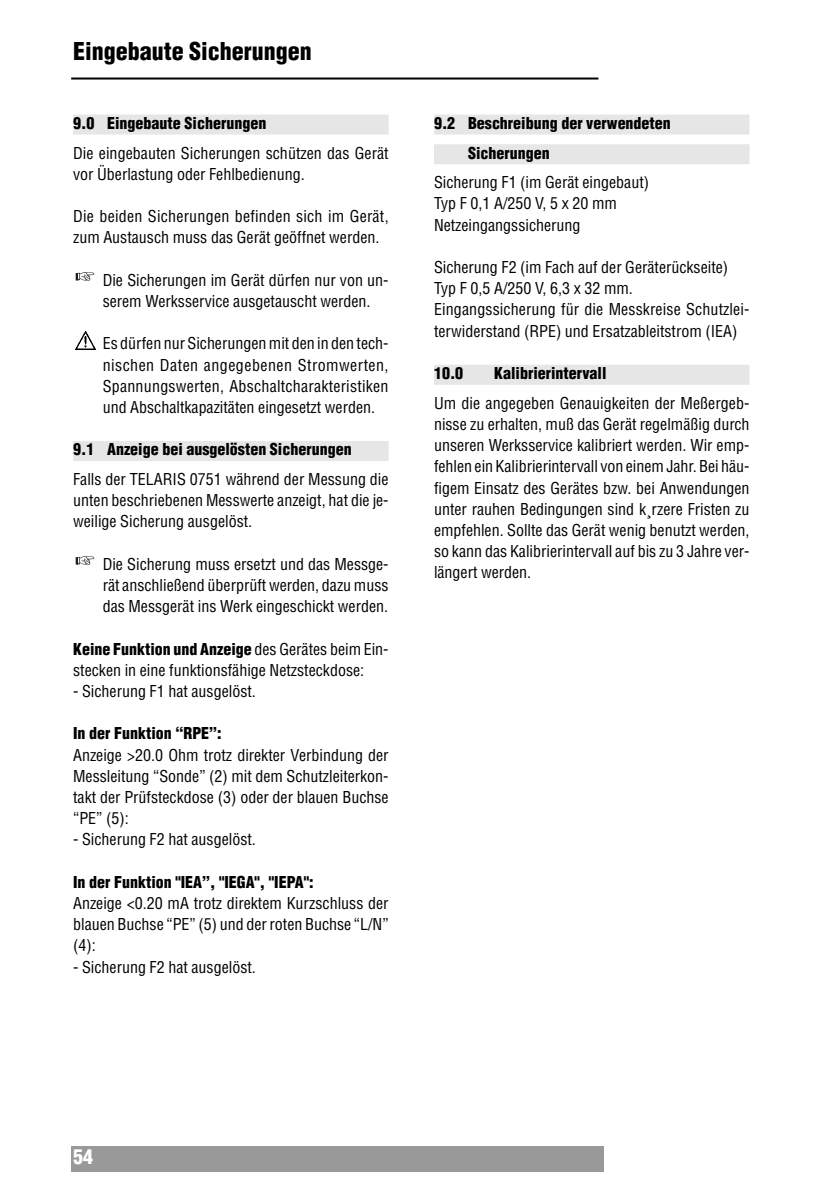
<style>
.page{position:relative;width:840px;height:1190px;background:#fff}
.page>*{position:absolute;margin:0;border:0;box-sizing:border-box;transform-origin:0 0}
.t1{font:900 condensed 24px "Helvetica";color:#000}
.t2{font:900 condensed 20px "Helvetica";color:#fff}
.t3{font:condensed 16px/21.2px "Helvetica";color:#000}
.t4{font:900 condensed 16px/29.8px "Helvetica";color:#000}
.s1{font-weight:900}
</style>
<div class="page">
<div style="left:73px;top:115px;width:316px;height:20px;background:#e6e6e6"></div>
<div style="left:73px;top:441px;width:316px;height:20px;background:#e6e6e6"></div>
<div style="left:434px;top:115px;width:315px;height:20px;background:#e6e6e6"></div>
<div style="left:434px;top:144px;width:315px;height:20px;background:#e6e6e6"></div>
<div style="left:434px;top:365px;width:315px;height:20px;background:#e6e6e6"></div>
<svg style="left:76px;top:556px;width:18px;height:9px"></svg>
<img style="left:76px;top:332px;width:19px;height:17px">
<svg style="left:76px;top:272px;width:18px;height:9px"></svg>
<div style="left:71px;top:1146px;width:533px;height:26px;background:#999"></div>
<hr style="left:71px;top:78px;width:527px;height:2px;background:#000">
<h1 class="t1" style="left:73px;top:42px;width:240px">Eingebaute Sicherungen</h1>
<p class="t4" style="left:73px;top:109px;width:195px">9.0 Eingebaute Sicherungen</p>
<p class="t3" style="left:73px;top:143px;width:317px">Die eingebauten Sicherungen schützen das Gerät vor Überlastung oder Fehlbedienung.</p>
<p class="t3" style="left:73px;top:207px;width:317px">Die beiden Sicherungen befinden sich im Gerät, zum Austausch muss das Gerät geöffnet werden.</p>
<p class="t3" style="left:103px;top:271px;width:287px">Die Sicherungen im Gerät dürfen nur von un&shy;serem Werksservice ausgetauscht werden.</p>
<p class="t3" style="left:103px;top:334px;width:287px;text-align:justify">Es dürfen nur Sicherungen mit den in den tech&shy;nischen Daten angegebenen Stromwerten, Spannungswerten, Abschaltcharakteristiken und Abschaltkapazitäten eingesetzt werden.</p>
<p class="t4" style="left:73px;top:436px;width:280px">9.1 Anzeige bei ausgelösten Sicherungen</p>
<p class="t3" style="left:73px;top:470px;width:317px;text-align:justify">Falls der TELARIS 0751 während der Messung die unten beschriebenen Messwerte anzeigt, hat die je&shy;weilige Sicherung ausgelöst.</p>
<p class="t3" style="left:103px;top:555px;width:287px;text-align:justify">Die Sicherung muss ersetzt und das Messge&shy;rät anschließend überprüft werden, dazu muss das Messgerät ins Werk eingeschickt werden.</p>
<p class="t3" style="left:73px;top:640px;width:317px"><span class="s1">Keine Funktion und Anzeige</span> des Gerätes beim Ein&shy;stecken in eine funktionsfähige Netzsteckdose:</p>
<p class="t3" style="left:73px;top:682px;width:184px">- Sicherung F1 hat ausgelöst.</p>
<p class="t4" style="left:73px;top:720px;width:150px">In der Funktion “RPE”:</p>
<p class="t3" style="left:73px;top:746px;width:317px;text-align:justify">Anzeige &gt;20.0 Ohm trotz direkter Verbindung der Messleitung “Sonde” (2) mit dem Schutzleiterkon&shy;takt der Prüfsteckdose (3) oder der blauen Buchse “PE” (5):</p>
<p class="t3" style="left:73px;top:830px;width:184px">- Sicherung F2 hat ausgelöst.</p>
<p class="t4" style="left:73px;top:869px;width:242px">In der Funktion "IEA”, "IEGA", "IEPA":</p>
<p class="t3" style="left:73px;top:894px;width:317px;text-align:justify">Anzeige &lt;0.20 mA trotz direktem Kurzschluss der blauen Buchse “PE” (5) und der roten Buchse “L/N” (4):</p>
<p class="t3" style="left:73px;top:958px;width:184px">- Sicherung F2 hat ausgelöst.</p>
<p class="t4" style="left:468px;top:109px;width:204px;text-indent:-34px">9.2 Beschreibung der verwendeten<br>Sicherungen</p>
<p class="t3" style="left:434px;top:173px;width:217px">Sicherung F1 (im Gerät eingebaut)<br>Typ F 0,1 A/250 V, 5 x 20 mm<br>Netzeingangssicherung</p>
<p class="t3" style="left:434px;top:258px;width:317px">Sicherung F2 (im Fach auf der Geräterückseite)<br>Typ F 0,5 A/250 V, 6,3 x 32 mm.<br>Eingangssicherung für die Messkreise Schutzlei&shy;terwiderstand (RPE) und Ersatzableitstrom (IEA)</p>
<p class="t4" style="left:434px;top:360px;width:31px">10.0</p>
<p class="t4" style="left:494px;top:360px;width:114px">Kalibrierintervall</p>
<p class="t3" style="left:434px;top:394px;width:317px;text-align:justify">Um die angegeben Genauigkeiten der Meßergeb&shy;nisse zu erhalten, muß das Gerät regelmäßig durch unseren Werksservice kalibriert werden. Wir emp&shy;fehlen ein Kalibrierintervall von einem Jahr. Bei häu&shy;figem Einsatz des Gerätes bzw. bei Anwendungen unter rauhen Bedingungen sind k¸rzere Fristen zu empfehlen. Sollte das Gerät wenig benutzt werden, so kann das Kalibrierintervall auf bis zu 3 Jahre ver&shy;längert werden.</p>
<p class="t2" style="left:73px;top:1149px;width:21px">54</p>
</div>
